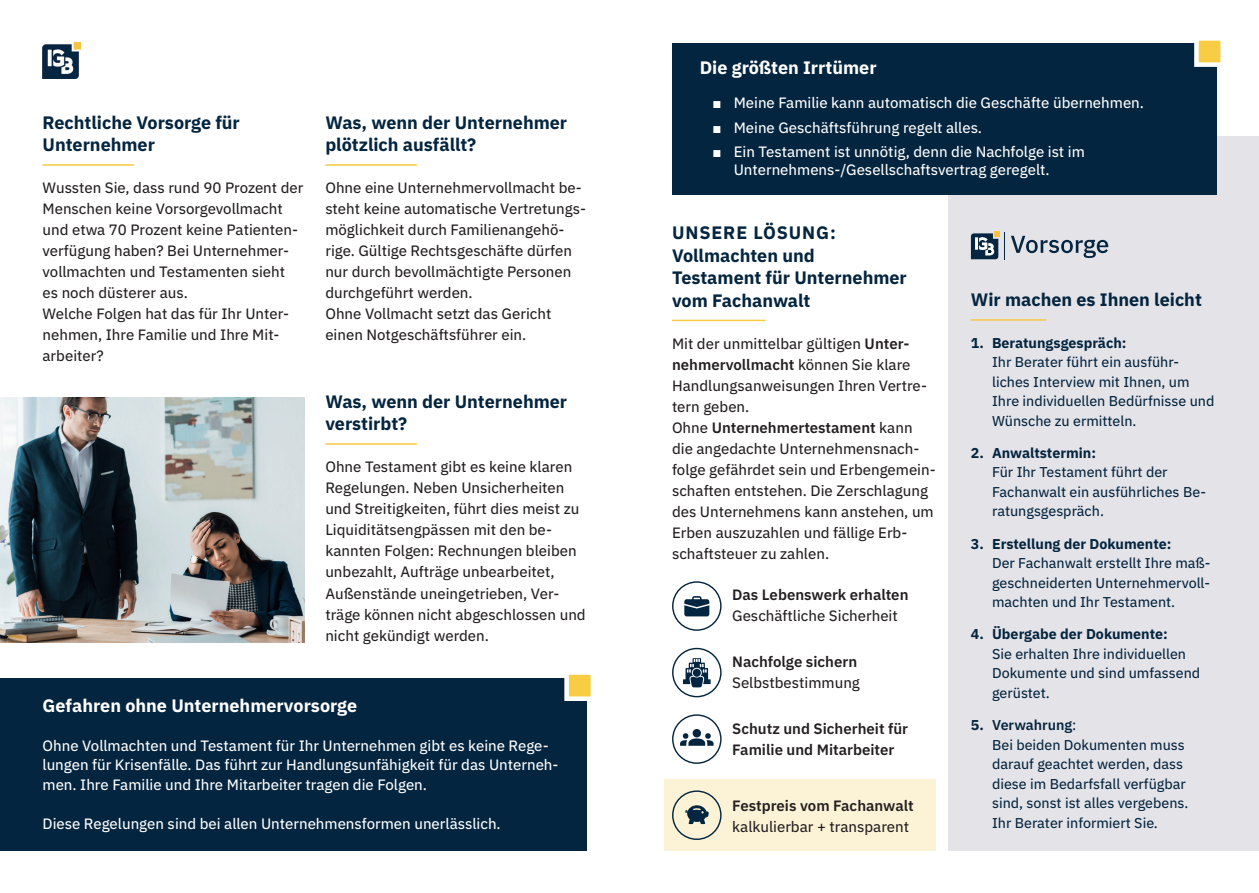
<style>
.page{position:relative;width:1259px;height:893px;background:#fff}
.page>*{position:absolute;margin:0;border:0;box-sizing:border-box;transform-origin:0 0}
.t1{font:700 18px/22.5px "IBM Plex Sans";color:#04253f}
.t2{font:700 18px "IBM Plex Sans";color:#fff}
.t3{font:15px/21px "IBM Plex Sans Text";color:#231f20}
.t4{font:15px/19.5px "IBM Plex Sans Text";color:#fff}
.t5{font:600 15px/21px "IBM Plex Sans";color:#231f20}
.t6{font:14.25px/19.5px "IBM Plex Sans Text";color:#04253f}
.t7{font:700 14.25px "IBM Plex Sans";color:#04253f}
.t8{font:600 14.25px "IBM Plex Sans";color:#04253f}
.s1{font-family:"Arial"}
.s2{font-family:"IBM Plex Sans";font-weight:600}
.s3{font-family:"IBM Plex Sans Text";font-weight:400}
.s4{font-weight:700}
</style>
<div class="page">
<div style="left:664px;top:779px;width:271px;height:71px;background:#fcf3d7"></div>
<div style="left:948px;top:136px;width:311px;height:714px;background:#e4e3e8"></div>
<div style="left:0;top:678px;width:587px;height:172px;background:#04253f"></div>
<div style="left:564px;top:670px;width:31px;height:31px;background:#f9cd43;border:5px solid #fff"></div>
<div style="left:672px;top:44px;width:544px;height:151px;background:#04253f"></div>
<div style="left:1194px;top:36px;width:31px;height:31px;background:#f9cd43;border:5px solid #fff"></div>
<hr style="left:43px;top:164px;width:91px;height:2px;background:#f8ca40">
<hr style="left:325px;top:164px;width:92px;height:2px;background:#f8ca40">
<hr style="left:325px;top:443px;width:92px;height:2px;background:#f8ca40">
<img style="left:43px;top:43px;width:38px;height:36px">
<img style="left:0;top:398px;width:304px;height:245px">
<hr style="left:672px;top:320px;width:93px;height:1px;background:#f8ca40">
<hr style="left:971px;top:319px;width:75px;height:2px;background:#f8ca40">
<div style="left:672px;top:790px;width:49px;height:50px;border:1px solid #04253f;border-radius:50%"></div>
<div style="left:672px;top:581px;width:49px;height:50px;border:1px solid #04253f;border-radius:50%"></div>
<svg style="left:684px;top:596px;width:25px;height:20px"></svg>
<div style="left:672px;top:648px;width:49px;height:49px;border:1px solid #04253f;border-radius:50%"></div>
<svg style="left:683px;top:658px;width:27px;height:29px"></svg>
<div style="left:693px;top:669px;width:8px;height:8px;background:#04253f;border-radius:50%"></div>
<div style="left:672px;top:714px;width:49px;height:50px;border:1px solid #04253f;border-radius:50%"></div>
<svg style="left:680px;top:729px;width:33px;height:17px"></svg>
<svg style="left:685px;top:805px;width:24px;height:19px"></svg>
<svg style="left:971px;top:232px;width:34px;height:27px"></svg>
<svg style="left:1011px;top:236px;width:97px;height:22px"></svg>
<p class="t1" style="left:43px;top:110px;width:199px">Rechtliche Vorsorge für<br>Unternehmer</p>
<p class="t3" style="left:43px;top:176px;width:262px">Wussten Sie, dass rund 90 Prozent der<br>Menschen keine Vorsorgevollmacht und etwa 70 Prozent keine Patienten&shy;verfügung haben? Bei Unternehmer&shy;vollmachten und Testamenten sieht es noch düsterer aus.<br>Welche Folgen hat das für Ihr Unter&shy;nehmen, Ihre Familie und Ihre Mit&shy;arbeiter?</p>
<p class="t1" style="left:325px;top:110px;width:243px">Was, wenn der Unternehmer plötzlich ausfällt?</p>
<p class="t3" style="left:325px;top:176px;width:262px">Ohne eine Unternehmervollmacht be&shy;steht keine automatische Vertretungs&shy;möglichkeit durch Familienangehö&shy;rige. Gültige Rechtsgeschäfte dürfen nur durch bevollmächtigte Personen durchgeführt werden.<br>Ohne Vollmacht setzt das Gericht einen Notgeschäftsführer ein.</p>
<p class="t1" style="left:325px;top:389px;width:243px">Was, wenn der Unternehmer verstirbt?</p>
<p class="t3" style="left:325px;top:455px;width:262px">Ohne Testament gibt es keine klaren Regelungen. Neben Unsicherheiten und Streitigkeiten, führt dies meist zu Liquiditätsengpässen mit den be&shy;kannten Folgen: Rechnungen bleiben unbezahlt, Aufträge unbearbeitet, Außenstände uneingetrieben, Ver&shy;träge können nicht abgeschlossen und nicht gekündigt werden.</p>
<p class="t2" style="left:43px;top:691px;width:316px">Gefahren ohne Unternehmervorsorge</p>
<p class="t4" style="left:43px;top:734px;width:517px">Ohne Vollmachten und Testament für Ihr Unternehmen gibt es keine Rege&shy;lungen für Krisenfälle. Das führt zur Handlungsunfähigkeit für das Unterneh&shy;men. Ihre Familie und Ihre Mitarbeiter tragen die Folgen.</p>
<p class="t4" style="left:43px;top:812px;width:460px">Diese Regelungen sind bei allen Unternehmensformen unerlässlich.</p>
<p class="t2" style="left:699px;top:53px;width:178px">Die größten Irrtümer</p>
<p class="t4" style="left:712px;top:92px;width:433px"><span class="s1">■</span> Meine Familie kann automatisch die Geschäfte übernehmen.</p>
<p class="t4" style="left:712px;top:116px;width:271px"><span class="s1">■</span> Meine Geschäftsführung regelt alles.</p>
<p class="t4" style="left:733px;top:141px;width:353px;line-height:18px;text-indent:-21px"><span class="s1">■</span> Ein Testament ist unnötig, denn die Nachfolge ist im<br>Unternehmens-/Gesellschaftsvertrag geregelt.</p>
<p class="t1" style="left:672px;top:220px;width:236px">UNSERE LÖSUNG:<br>Vollmachten und<br>Testament für Unternehmer vom Fachanwalt</p>
<p class="t3" style="left:672px;top:332px;width:239px">Mit der unmittelbar gültigen <span class="s2">Unter-</span></p>
<p class="t5" style="left:672px;top:353px;width:240px">nehmervollmacht <span class="s3">können Sie klare</span></p>
<p class="t3" style="left:672px;top:374px;width:256px">Handlungsanweisungen Ihren Vertre&shy;tern geben.</p>
<p class="t5" style="left:672px;top:416px;width:242px"><span class="s3">Ohne</span> Unternehmertestament <span class="s3">kann</span></p>
<p class="t3" style="left:672px;top:437px;width:265px">die angedachte Unternehmensnach&shy;folge gefährdet sein und Erbengemein&shy;schaften entstehen. Die Zerschlagung des Unternehmens kann anstehen, um Erben auszuzahlen und fällige Erb&shy;schaftsteuer zu zahlen.</p>
<p class="t5" style="left:732px;top:583px;width:178px">Das Lebenswerk erhalten</p>
<p class="t3" style="left:732px;top:604px;width:167px">Geschäftliche Sicherheit</p>
<p class="t5" style="left:732px;top:650px;width:126px">Nachfolge sichern</p>
<p class="t3" style="left:732px;top:671px;width:129px">Selbstbestimmung</p>
<p class="t5" style="left:732px;top:717px;width:177px">Schutz und Sicherheit für<br>Familie und Mitarbeiter</p>
<p class="t5" style="left:732px;top:793px;width:183px">Festpreis vom Fachanwalt</p>
<p class="t3" style="left:732px;top:814px;width:178px">kalkulierbar + transparent</p>
<p class="t1" style="left:971px;top:287px;width:233px">Wir machen es Ihnen leicht</p>
<p class="t7" style="left:971px;top:331px;width:157px">1. Beratungsgespräch:</p>
<p class="t6" style="left:992px;top:351px;width:224px">Ihr Berater führt ein ausführ&shy;liches Interview mit Ihnen, um<br>Ihre individuellen Bedürfnisse und<br>Wünsche zu ermitteln.</p>
<p class="t7" style="left:971px;top:441px;width:127px">2. Anwaltstermin:</p>
<p class="t6" style="left:992px;top:461px;width:215px">Für Ihr Testament führt der<br>Fachanwalt ein ausführliches Be&shy;ratungsgespräch.</p>
<p class="t7" style="left:971px;top:532px;width:202px">3. Erstellung der Dokumente:</p>
<p class="t6" style="left:992px;top:552px;width:220px;text-align:justify">Der Fachanwalt erstellt Ihre maß&shy;geschneiderten Unternehmervoll&shy;machten und Ihr Testament.</p>
<p class="t7" style="left:971px;top:623px;width:199px">4. Übergabe der Dokumente:</p>
<p class="t6" style="left:992px;top:643px;width:210px">Sie erhalten Ihre individuellen<br>Dokumente und sind umfassend gerüstet.</p>
<p class="t8" style="left:971px;top:714px;width:107px"><span class="s4">5.</span> Verwahrung<span class="s3">:</span></p>
<p class="t6" style="left:992px;top:733px;width:198px">Bei beiden Dokumenten muss darauf geachtet werden, dass diese im Bedarfsfall verfügbar sind, sonst ist alles vergebens.<br>Ihr Berater informiert Sie.</p>
</div>
